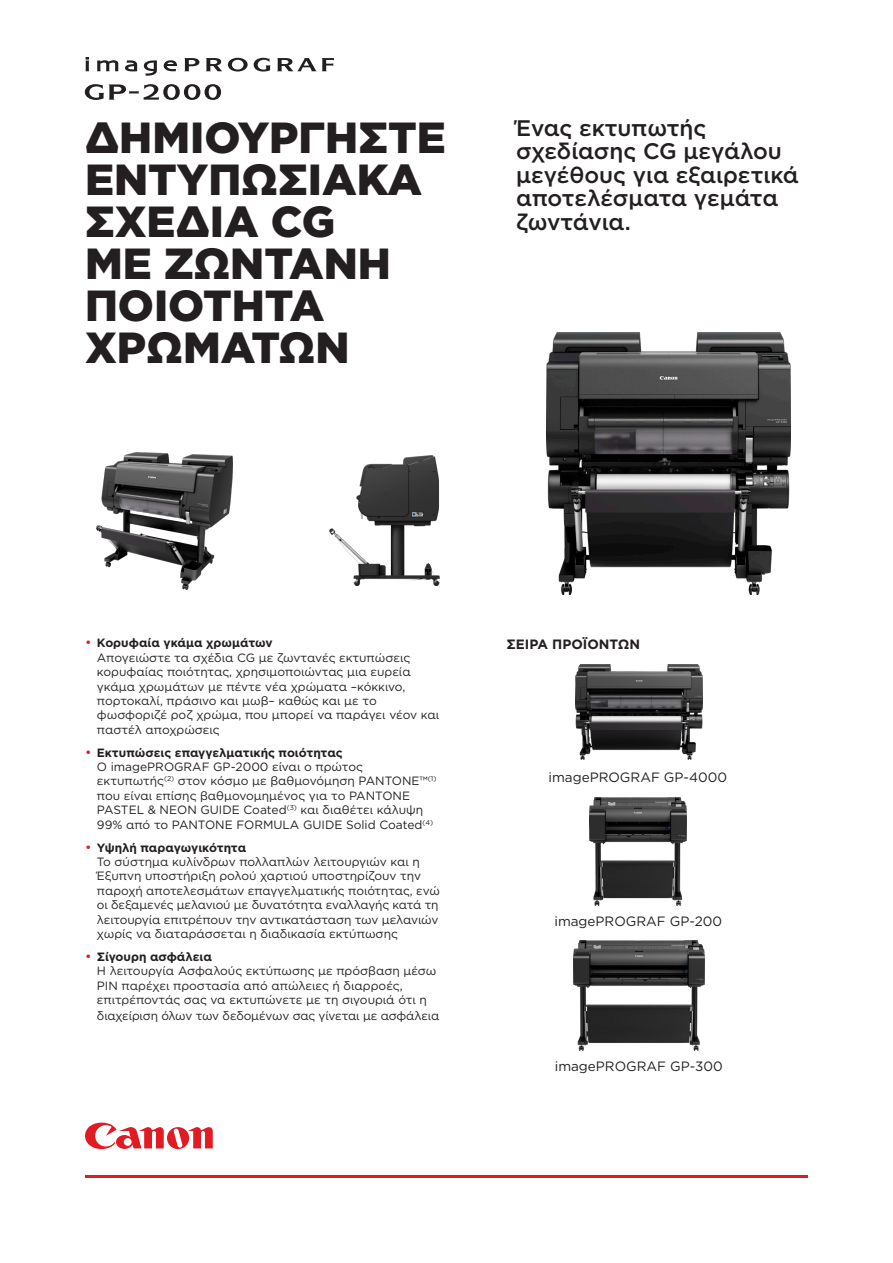
<style>
.page{position:relative;width:893px;height:1263px;background:#fff}
.page>*{position:absolute;margin:0;border:0;box-sizing:border-box;transform-origin:0 0}
.COVER_HEADER_LARGE{font:900 43.5px/42px "Gotham";color:#231f20}
.INTRO{font:500 22.5px/23.4px "Gotham";letter-spacing:-.005em;color:#231f20}
.BODY{font:13.5px "Gotham";color:#231f20}
.SUBHEAD{font:700 13.5px "Gotham";color:#231f20}
.t1{font:12px/14.4px "Gotham";letter-spacing:-.005em;color:#231f20}
.s1{font-size:13.5px;color:#e21a21}
.s2{font-weight:700}
</style>
<div class="page">
<svg style="left:85px;top:1122px;width:128px;height:28px"></svg>
<hr style="left:85px;top:1175px;width:723px;height:3px;background:#e21a21">
<img style="left:573px;top:941px;width:131px;height:110px">
<img style="left:97px;top:453px;width:135px;height:136px">
<img style="left:329px;top:455px;width:110px;height:130px">
<img style="left:589px;top:798px;width:98px;height:108px">
<img style="left:575px;top:665px;width:127px;height:94px">
<svg style="left:85px;top:84px;width:136px;height:16px"></svg>
<svg style="left:184px;top:58px;width:15px;height:13px"></svg>
<svg style="left:206px;top:58px;width:42px;height:14px"></svg>
<svg style="left:254px;top:58px;width:17px;height:14px"></svg>
<svg style="left:277px;top:58px;width:57px;height:13px"></svg>
<svg style="left:86px;top:57px;width:3px;height:14px"></svg>
<svg style="left:97px;top:60px;width:21px;height:11px"></svg>
<svg style="left:125px;top:60px;width:12px;height:11px"></svg>
<svg style="left:144px;top:60px;width:13px;height:16px"></svg>
<svg style="left:164px;top:60px;width:13px;height:11px"></svg>
<img style="left:546px;top:333px;width:244px;height:261px">
<p class="COVER_HEADER_LARGE" style="left:85px;top:116px;width:362px">ΔΗΜΙΟΥΡΓΉΣΤΕ<br>ΕΝΤΥΠΩΣΙΑΚΆ<br>ΣΧΈΔΙΑ CG<br>ΜΕ ΖΩΝΤΑΝΉ<br>ΠΟΙΌΤΗΤΑ<br>ΧΡΩΜΆΤΩΝ</p>
<p class="INTRO" style="left:516px;top:116px;width:284px">Ένας εκτυπωτής σχεδίασης CG μεγάλου μεγέθους για εξαιρετικά αποτελέσματα γεμάτα ζωντάνια.</p>
<p class="t1" style="left:97px;top:636px;width:344px;text-indent:-12px"><span class="s1">•</span> <span class="s2">Κορυφαία γκάμα χρωμάτων<br></span>Απογειώστε τα σχέδια CG με ζωντανές εκτυπώσεις κορυφαίας ποιότητας, χρησιμοποιώντας μια ευρεία γκάμα χρωμάτων με πέντε νέα χρώματα –κόκκινο, πορτοκαλί, πράσινο και μωβ– καθώς και με το φωσφοριζέ ροζ χρώμα, που μπορεί να παράγει νέον και παστέλ αποχρώσεις</p>
<p class="t1" style="left:97px;top:745px;width:341px;text-indent:-12px"><span class="s1">•</span> <span class="s2">Εκτυπώσεις επαγγελματικής ποιότητας<br></span>Ο imagePROGRAF GP-2000 είναι ο πρώτος εκτυπωτής<sup>(2)</sup> στον κόσμο με βαθμονόμηση PANTONE™<sup>(1) </sup>που είναι επίσης βαθμονομημένος για το PANTONE PASTEL &amp; NEON GUIDE Coated<sup>(3)</sup> και διαθέτει κάλυψη 99% από το PANTONE FORMULA GUIDE Solid Coated<sup>(4)</sup></p>
<p class="t1" style="left:97px;top:840px;width:345px;text-indent:-12px"><span class="s1">•</span> <span class="s2">Υψηλή παραγωγικότητα<br></span>Το σύστημα κυλίνδρων πολλαπλών λειτουργιών και η Έξυπνη υποστήριξη ρολού χαρτιού υποστηρίζουν την παροχή αποτελεσμάτων επαγγελματικής ποιότητας, ενώ οι δεξαμενές μελανιού με δυνατότητα εναλλαγής κατά τη λειτουργία επιτρέπουν την αντικατάσταση των μελανιών χωρίς να διαταράσσεται η διαδικασία εκτύπωσης</p>
<p class="t1" style="left:97px;top:949px;width:341px;text-indent:-12px"><span class="s1">•</span> <span class="s2">Σίγουρη ασφάλεια<br></span>Η λειτουργία Ασφαλούς εκτύπωσης με πρόσβαση μέσω PIN παρέχει προστασία από απώλειες ή διαρροές, επιτρέποντάς σας να εκτυπώνετε με τη σιγουριά ότι η</p>
<p class="t1" style="left:97px;top:1008px;width:344px">διαχείριση όλων των δεδομένων σας γίνεται με ασφάλεια</p>
<p class="SUBHEAD" style="left:506px;top:635px;width:135px">ΣΕΙΡΆ ΠΡΟΪΌΝΤΩΝ</p>
<p class="BODY" style="left:549px;top:768px;width:180px">imagePROGRAF GP-4000</p>
<p class="BODY" style="left:554px;top:912px;width:169px">imagePROGRAF GP-200</p>
<p class="BODY" style="left:555px;top:1058px;width:169px">imagePROGRAF GP-300</p>
</div>
